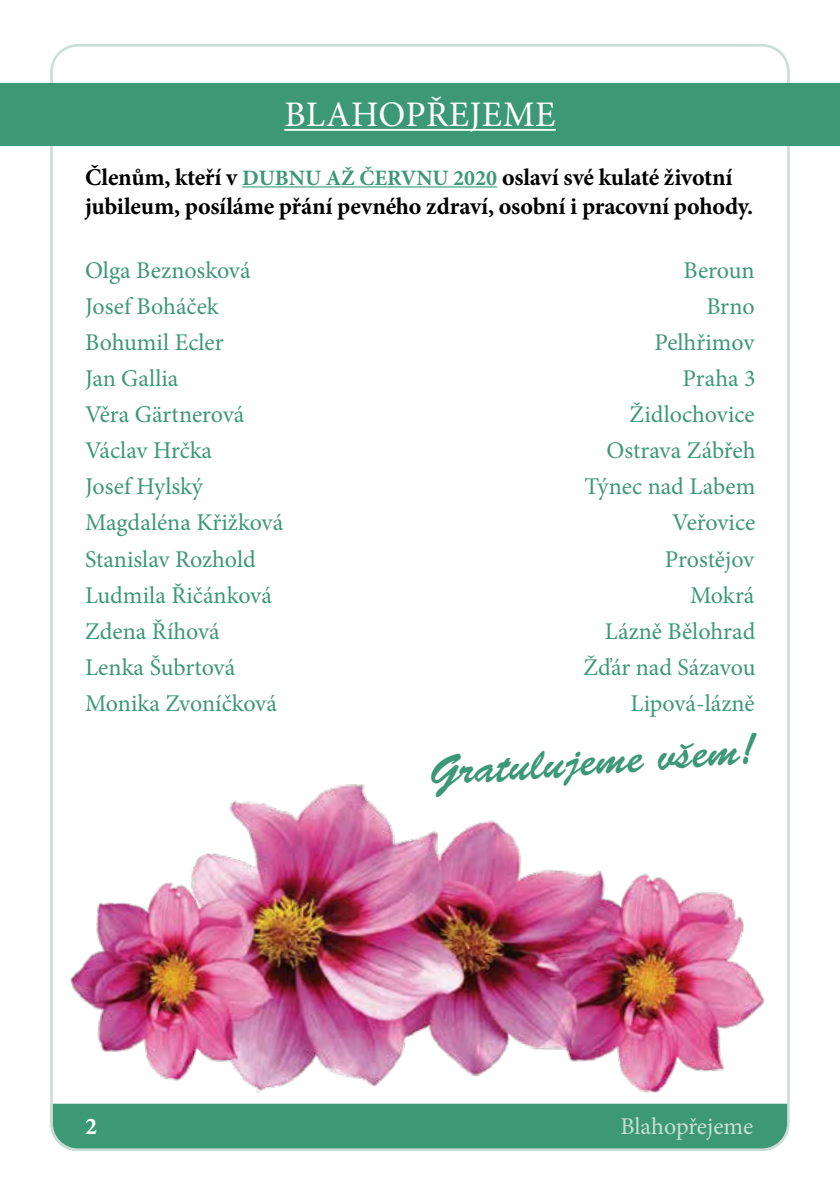
<style>
.page{position:relative;width:840px;height:1191px;background:#fff}
.page>*{position:absolute;margin:0;border:0;box-sizing:border-box;transform-origin:0 0}
.t1{font:44px "Brush Script Std";color:#3c9877}
.t2{font:36px "Minion Pro";letter-spacing:.01em;color:#fff}
.t3{font:24px "Minion Pro";color:#3c9877}
.t4{font:700 24px/28.8px "Minion Pro";letter-spacing:-.01em;color:#000}
.t5{font:24px "Minion Pro";letter-spacing:-.005em;color:#caded7}
.t6{font:700 24px "Minion Pro";color:#fff}
.s1{font-size:22px;color:#3c9877}
</style>
<div class="page">
<div style="left:54px;top:1103px;width:734px;height:47px;background:#3c9877"></div>
<img style="left:50px;top:755px;width:722px;height:360px">
<div style="left:0;top:84px;width:839px;height:62px;background:#3c9877"></div>
<hr style="left:284px;top:129px;width:271px;height:2px;background:#fff">
<hr style="left:242px;top:186px;width:255px;height:1px;background:#3c9877">
<h2 class="t2" style="left:284px;top:91px;width:272px">BLAHOPŘEJEME</h2>
<p class="t4" style="left:85px;top:162px;width:669px">Členům, kteří v <span class="s1">DUBNU AŽ ČERVNU 2020</span> oslaví své kulaté životní jubileum, posíláme přání pevného zdraví, osobní i pracovní pohody.</p>
<p class="t3" style="left:85px;top:255px;width:167px">Olga Beznosková</p>
<p class="t3" style="left:683px;top:255px;width:73px">Beroun</p>
<p class="t3" style="left:85px;top:291px;width:135px">Josef Boháček</p>
<p class="t3" style="left:706px;top:291px;width:50px">Brno</p>
<p class="t3" style="left:85px;top:327px;width:140px">Bohumil Ecler</p>
<p class="t3" style="left:654px;top:327px;width:101px">Pelhřimov</p>
<p class="t3" style="left:85px;top:363px;width:95px">Jan Gallia</p>
<p class="t3" style="left:682px;top:363px;width:75px">Praha 3</p>
<p class="t3" style="left:85px;top:399px;width:161px">Věra Gärtnerová</p>
<p class="t3" style="left:629px;top:399px;width:127px">Židlochovice</p>
<p class="t3" style="left:85px;top:435px;width:128px">Václav Hrčka</p>
<p class="t3" style="left:606px;top:435px;width:150px">Ostrava Zábřeh</p>
<p class="t3" style="left:85px;top:471px;width:119px">Josef Hylský</p>
<p class="t3" style="left:584px;top:471px;width:172px">Týnec nad Labem</p>
<p class="t3" style="left:85px;top:507px;width:199px">Magdaléna Křižková</p>
<p class="t3" style="left:671px;top:507px;width:85px">Veřovice</p>
<p class="t3" style="left:85px;top:543px;width:172px">Stanislav Rozhold</p>
<p class="t3" style="left:664px;top:543px;width:91px">Prostějov</p>
<p class="t3" style="left:85px;top:579px;width:188px">Ludmila Řičánková</p>
<p class="t3" style="left:689px;top:579px;width:66px">Mokrá</p>
<p class="t3" style="left:85px;top:615px;width:136px">Zdena Říhová</p>
<p class="t3" style="left:604px;top:615px;width:152px">Lázně Bělohrad</p>
<p class="t3" style="left:85px;top:651px;width:151px">Lenka Šubrtová</p>
<p class="t3" style="left:583px;top:651px;width:173px">Žďár nad Sázavou</p>
<p class="t3" style="left:85px;top:687px;width:193px">Monika Zvoníčková</p>
<p class="t3" style="left:630px;top:687px;width:126px">Lipová-lázně</p>
<h1 class="t1" style="left:427px;top:747px;width:329px;rotate:-4deg">Gratulujeme všem!</h1>
<p class="t6" style="left:85px;top:1109px;width:13px">2</p>
<p class="t5" style="left:620px;top:1110px;width:134px">Blahopřejeme</p>
</div>
